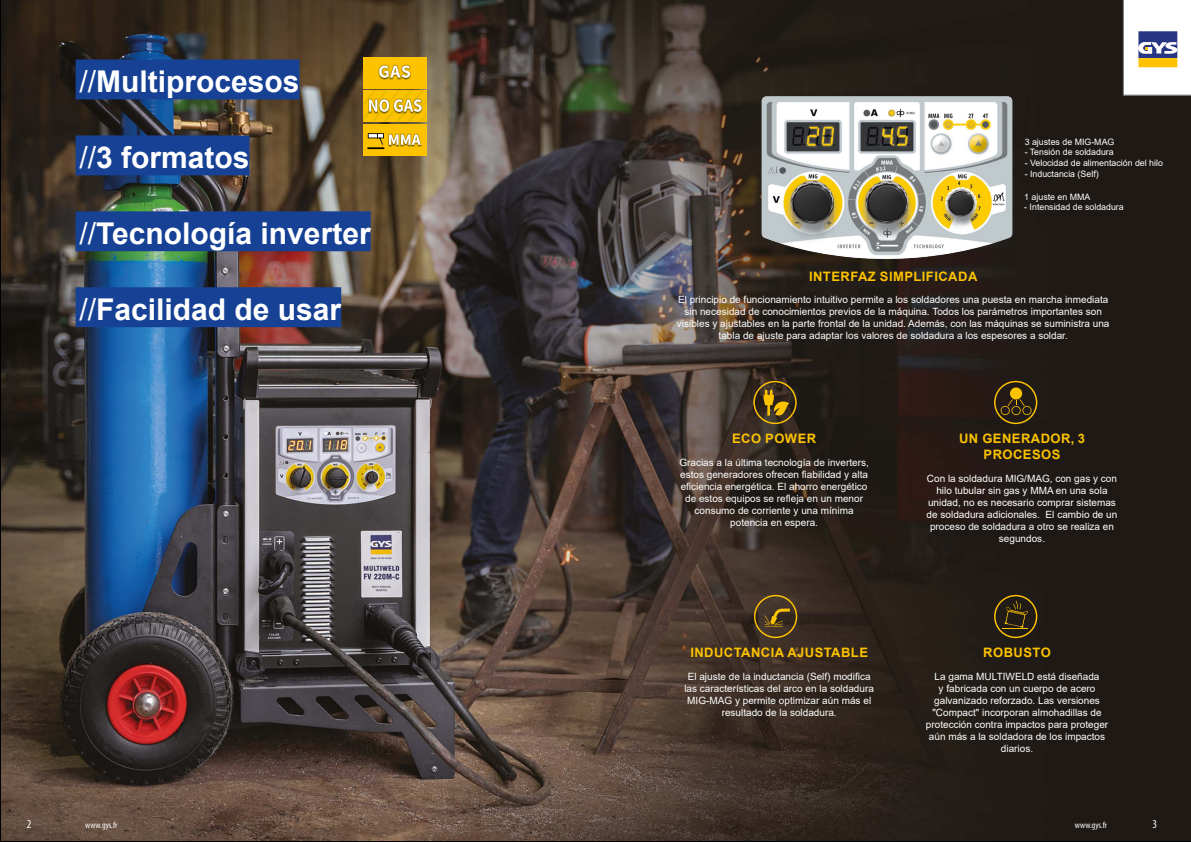
<style>
.page{position:relative;width:1191px;height:842px;background:#fff}
.page>*{position:absolute;margin:0;border:0;box-sizing:border-box;transform-origin:0 0}
.t1{font:700 30px "Arial";color:#fff}
.t2{font:700 13px/15.6px "Arial";letter-spacing:.035em;color:#fdc300;text-align:center}
.t3{font:condensed 12px "Myriad Pro";color:#fff}
.t4{font:10px/12px "Arial";color:#fff;text-align:center}
.t5{font:condensed 9px "Myriad Pro";color:#fff}
.t6{font:8.8px "Arial";color:#fff}
.s1{font-weight:400}
</style>
<div class="page">
<img style="left:0;top:0;width:1191px;height:842px">
<p class="t1" style="left:79px;top:60px;width:222px"><span class="s1">//</span>Multiprocesos</p>
<p class="t1" style="left:79px;top:136px;width:172px"><span class="s1">//</span>3 formatos</p>
<p class="t1" style="left:79px;top:212px;width:293px"><span class="s1">//</span>Tecnología inverter</p>
<p class="t1" style="left:79px;top:288px;width:263px"><span class="s1">//</span>Facilidad de usar</p>
<p class="t6" style="left:1024px;top:136px;width:91px">3 ajustes de MIG-MAG</p>
<p class="t6" style="left:1024px;top:146px;width:91px">- Tensión de soldadura</p>
<p class="t6" style="left:1024px;top:157px;width:140px">- Velocidad de alimentación del hilo</p>
<p class="t6" style="left:1024px;top:167px;width:76px">- Inductancia (Self)</p>
<p class="t6" style="left:1024px;top:191px;width:68px">1 ajuste en MMA</p>
<p class="t6" style="left:1024px;top:201px;width:101px">- Intensidad de soldadura</p>
<p class="t2" style="left:809px;top:268px;width:170px">INTERFAZ SIMPLIFICADA</p>
<p class="t4" style="left:677px;top:294px;width:434px">El principio de funcionamiento intuitivo permite a los soldadores una puesta en marcha inmediata sin necesidad de conocimientos previos de la máquina. Todos los parámetros importantes son visibles y ajustables en la parte frontal de la unidad. Además, con las máquinas se suministra una tabla de ajuste para adaptar los valores de soldadura a los espesores a soldar.</p>
<p class="t2" style="left:732px;top:431px;width:86px">ECO POWER</p>
<p class="t4" style="left:679px;top:456px;width:191px">Gracias a la última tecnología de inverters, estos generadores ofrecen fiabilidad y alta eficiencia energética. El ahorro energético de estos equipos se refleja en un menor consumo de corriente y una mínima potencia en espera.</p>
<p class="t2" style="left:690px;top:645px;width:179px">INDUCTANCIA AJUSTABLE</p>
<p class="t4" style="left:684px;top:670px;width:191px">El ajuste de la inductancia (Self) modifica las características del arco en la soldadura MIG-MAG y permite optimizar aún más el resultado de la soldadura.</p>
<p class="t2" style="left:959px;top:431px;width:128px">UN GENERADOR, 3<br>PROCESOS</p>
<p class="t4" style="left:926px;top:472px;width:192px">Con la soldadura MIG/MAG, con gas y con hilo tubular sin gas y MMA en una sola unidad, no es necesario comprar sistemas de soldadura adicionales. El cambio de un proceso de soldadura a otro se realiza en segundos.</p>
<p class="t2" style="left:983px;top:645px;width:69px">ROBUSTO</p>
<p class="t4" style="left:926px;top:670px;width:184px">La gama MULTIWELD está diseñada<br>y fabricada con un cuerpo de acero galvanizado reforzado. Las versiones "Compact" incorporan almohadillas de protección contra impactos para proteger aún más a la soldadora de los impactos diarios.</p>
<p class="t3" style="left:27px;top:817px;width:6px">2</p>
<p class="t5" style="left:85px;top:820px;width:34px">www.gys.fr</p>
<p class="t5" style="left:1074px;top:820px;width:34px">www.gys.fr</p>
<p class="t3" style="left:1152px;top:817px;width:6px">3</p>
</div>
